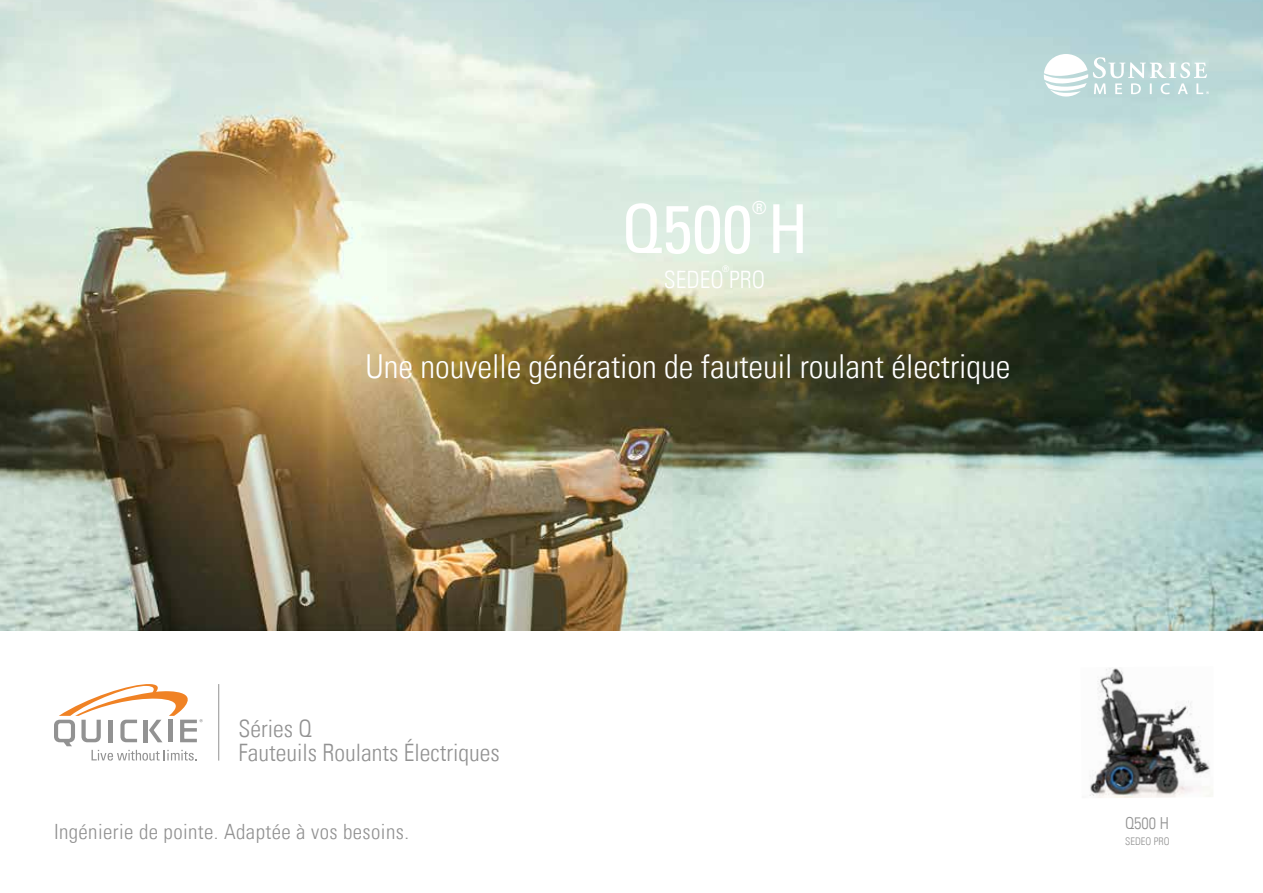
<style>
.page{position:relative;width:1263px;height:893px;background:#fff}
.page>*{position:absolute;margin:0;border:0;box-sizing:border-box;transform-origin:0 0}
.t1{font:condensed 67.5px "Univers Com 57";color:#fff}
.t2{font:33px "Univers Com 47 Light Cond";color:#fff}
.t3{font:24px/24px "Univers Com 47 Light Cond";color:#929292}
.t4{font:24px "Univers Com 47 Light Cond";color:#fff}
.t5{font:21px "Univers Com 47 Light Cond";letter-spacing:.02em;color:#929292}
.t6{font:condensed 18px "Univers Com 57";color:#fff}
.t7{font:16.5px "Univers Com 47 Light Cond";color:#929292}
.t8{font:10.5px "Univers Com 47 Light Cond";color:#929292}
.t9{font:condensed 9px "Univers Com 57";color:#fff}
</style>
<div class="page">
<img style="left:0;top:0;width:1263px;height:630px">
<svg style="left:1044px;top:54px;width:165px;height:43px"></svg>
<svg style="left:54px;top:684px;width:149px;height:77px"></svg>
<hr style="left:218px;top:684px;width:1px;height:77px;background:#929292">
<img style="left:1089px;top:668px;width:124px;height:130px">
<p class="t6" style="left:752px;top:196px;width:16px">®</p>
<h1 class="t1" style="left:621px;top:186px;width:189px">Q500 H</h1>
<p class="t9" style="left:722px;top:264px;width:9px">®</p>
<p class="t4" style="left:664px;top:265px;width:103px">SEDEO PRO</p>
<p class="t2" style="left:366px;top:347px;width:646px">Une nouvelle génération de fauteuil roulant électrique</p>
<p class="t3" style="left:239px;top:716px;width:263px">Séries Q<br>Fauteuils Roulants Électriques</p>
<p class="t5" style="left:54px;top:819px;width:356px">Ingénierie de pointe. Adaptée à vos besoins.</p>
<p class="t7" style="left:1125px;top:813px;width:45px">Q500 H</p>
<p class="t8" style="left:1125px;top:835px;width:46px">SEDEO PRO</p>
</div>
